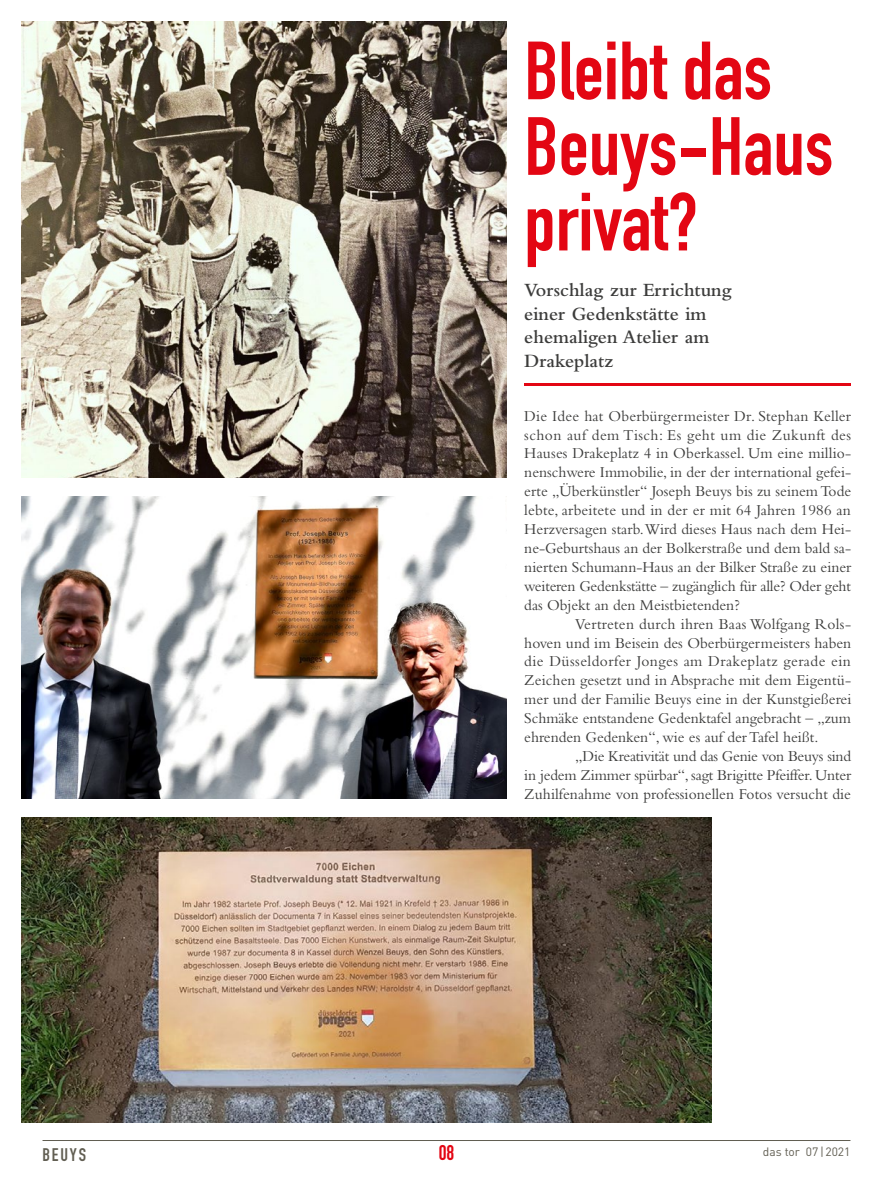
<style>
.page{position:relative;width:893px;height:1191px;background:#fff}
.page>*{position:absolute;margin:0;border:0;box-sizing:border-box;transform-origin:0 0}
.t1{font:700 81px/75.6px "DIN Condensed";color:#e30613}
.t2{font:700 21px "DIN Condensed";color:#e30613}
.t3{font:600 19.5px/23.4px "Bembo";color:#3c3c3b}
.t4{font:700 18px "DIN Condensed";letter-spacing:.1em;color:#615e52}
.t5{font:15.75px/18.9px "Bembo";color:#3c3c3b;text-align:justify}
.t6{font:12px "DIN";color:#615e52}
</style>
<div class="page">
<hr style="left:43px;top:1140px;width:807px;height:1px;background:#615e52">
<hr style="left:524px;top:383px;width:326px;height:2px;background:#e30613">
<img style="left:21px;top:21px;width:485px;height:456px">
<img style="left:21px;top:496px;width:485px;height:303px">
<img style="left:21px;top:817px;width:690px;height:306px">
<h1 class="t1" style="left:524px;top:33px;width:311px">Bleibt das<br>Beuys-Haus privat?</h1>
<p class="t3" style="left:524px;top:279px;width:209px">Vorschlag zur Errichtung einer Gedenkstätte im ehemaligen Atelier am<br>Drakeplatz</p>
<p class="t5" style="left:524px;top:406px;width:328px">Die Idee hat Oberbürgermeister Dr. Stephan Keller schon auf dem Tisch: Es geht um die Zukunft des Hauses Drakeplatz 4 in Oberkassel. Um eine millio&shy;nenschwere Immobilie, in der der international gefei&shy;erte „Überkünstler“ Joseph Beuys bis zu seinem Tode lebte, arbeitete und in der er mit 64 Jahren 1986 an Herzversagen starb. Wird dieses Haus nach dem Hei&shy;ne-Geburtshaus an der Bolkerstraße und dem bald sa&shy;nierten Schumann-Haus an der Bilker Straße zu einer weiteren Gedenkstätte – zugänglich für alle? Oder geht das Objekt an den Meistbietenden?</p>
<p class="t5" style="left:524px;top:614px;width:328px;text-indent:51px">Vertreten durch ihren Baas Wolfgang Rols&shy;hoven und im Beisein des Oberbürgermeisters haben die Düsseldorfer Jonges am Drakeplatz gerade ein Zeichen gesetzt und in Absprache mit dem Eigentü&shy;mer und der Familie Beuys eine in der Kunstgießerei Schmäke entstandene Gedenktafel angebracht – „zum ehrenden Gedenken“, wie es auf der Tafel heißt.</p>
<p class="t5" style="left:524px;top:746px;width:328px;text-indent:51px">„Die Kreativität und das Genie von Beuys sind in jedem Zimmer spürbar“, sagt Brigitte Pfeiffer. Unter Zuhilfenahme von professionellen Fotos versucht die</p>
<p class="t4" style="left:43px;top:1142px;width:45px">BEUYS</p>
<h2 class="t2" style="left:439px;top:1139px;width:17px">08</h2>
<p class="t6" style="left:763px;top:1143px;width:89px">das tor 07|2021</p>
</div>
